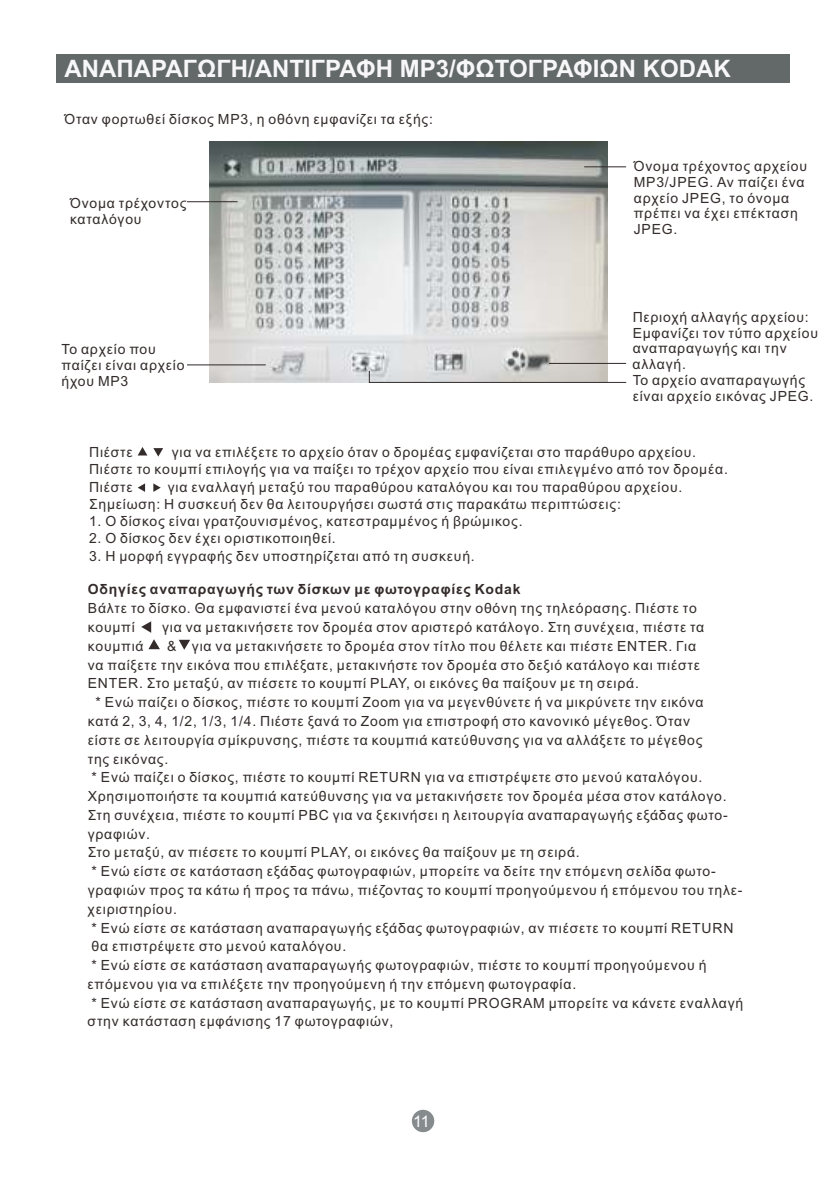
<style>
.page{position:relative;width:838px;height:1191px;background:#fff}
.page>*{position:absolute;margin:0;border:0;box-sizing:border-box;transform-origin:0 0}
.t1{font:700 24px "Arial";color:#f8f7f8}
.t2{font:16px "Arial";color:#fefefe}
.t3{font:14px/15.6px "Arial";letter-spacing:.055em;color:#332c2b}
.t4{font:700 14px "Arial";letter-spacing:.055em;color:#332c2b}
</style>
<div class="page">
<img style="left:210px;top:142px;width:397px;height:240px">
<hr style="left:187px;top:201px;width:51px;height:1px;background:#332c2b">
<hr style="left:187px;top:364px;width:79px;height:1px;background:#332c2b">
<hr style="left:584px;top:166px;width:42px;height:1px;background:#332c2b">
<hr style="left:549px;top:363px;width:77px;height:1px;background:#332c2b">
<svg style="left:369px;top:370px;width:258px;height:13px;background:#cac9c7"></svg>
<div style="left:412px;top:1109px;width:22px;height:22px;background:#868b8e;border-radius:50%"></div>
<div style="left:57px;top:54px;width:733px;height:28px;background:#636969"></div>
<svg style="left:138px;top:447px;width:9px;height:8px"></svg>
<svg style="left:153px;top:448px;width:10px;height:8px"></svg>
<svg style="left:153px;top:483px;width:8px;height:9px"></svg>
<svg style="left:138px;top:483px;width:7px;height:9px"></svg>
<svg style="left:179px;top:639px;width:11px;height:10px"></svg>
<svg style="left:148px;top:639px;width:12px;height:10px"></svg>
<svg style="left:141px;top:621px;width:10px;height:11px"></svg>
<h1 class="t1" style="left:65px;top:60px;width:668px">ΑΝΑΠΑΡΑΓΩΓΗ/ΑΝΤΙΓΡΑΦΗ ΜΡ3/ΦΩΤΟΓΡΑΦΙΩΝ KODAK</h1>
<p class="t3" style="left:64px;top:112px;width:370px">Όταν φορτωθεί δίσκος ΜΡ3, η οθόνη εμφανίζει τα εξής:</p>
<p class="t3" style="left:70px;top:196px;width:118px">Όνομα τρέχοντος καταλόγου</p>
<p class="t3" style="left:62px;top:343px;width:124px">Το αρχείο που παίζει είναι αρχείο ήχου ΜΡ3</p>
<p class="t3" style="left:634px;top:160px;width:175px">Όνομα τρέχοντος αρχείου<br>ΜΡ3/JPEG. Αν παίζει ένα αρχείο JPEG, το όνομα πρέπει να έχει επέκταση<br>JPEG.</p>
<p class="t3" style="left:633px;top:310px;width:187px">Περιοχή αλλαγής αρχείου:<br>Εμφανίζει τον τύπο αρχείου αναπαραγωγής και την αλλαγή.<br>Το αρχείο αναπαραγωγής είναι αρχείο εικόνας JPEG.</p>
<p class="t3" style="left:89px;top:445px;width:640px;line-height:17.2px;text-indent:83px">για να επιλέξετε το αρχείο όταν ο δρομέας εμφανίζεται στο παράθυρο αρχείου.<br>Πιέστε το κουμπί επιλογής για να παίξει το τρέχον αρχείο που είναι επιλεγμένο από τον δρομέα.<br>Πιέστε</p>
<p class="t3" style="left:89px;top:445px;width:45px">Πιέστε</p>
<p class="t3" style="left:89px;top:479px;width:595px;line-height:17.2px;text-indent:79px">για εναλλαγή μεταξύ του παραθύρου καταλόγου και του παραθύρου αρχείου.<br>Σημείωση: Η συσκευή δεν θα λειτουργήσει σωστά στις παρακάτω περιπτώσεις:</p>
<p class="t3" style="left:89px;top:514px;width:435px">1. Ο δίσκος είναι γρατζουνισμένος, κατεστραμμένος ή βρώμικος.</p>
<p class="t3" style="left:89px;top:531px;width:248px">2. Ο δίσκος δεν έχει οριστικοποιηθεί.</p>
<p class="t3" style="left:89px;top:549px;width:387px">3. Η μορφή εγγραφής δεν υποστηρίζεται από τη συσκευή.</p>
<p class="t4" style="left:88px;top:584px;width:434px">Οδηγίες αναπαραγωγής των δίσκων με φωτογραφίες Kodak</p>
<p class="t3" style="left:88px;top:600px;width:610px;line-height:18.8px">Βάλτε το δίσκο. Θα εμφανιστεί ένα μενού καταλόγου στην οθόνη της τηλεόρασης. Πιέστε το κουμπί</p>
<p class="t3" style="left:162px;top:620px;width:544px">για να μετακινήσετε τον δρομέα στον αριστερό κατάλογο. Στη συνέχεια, πιέστε τα</p>
<p class="t3" style="left:88px;top:639px;width:57px">κουμπιά</p>
<p class="t3" style="left:167px;top:639px;width:531px">&amp; για να μετακινήσετε το δρομέα στον τίτλο που θέλετε και πιέστε ENTER. Για</p>
<p class="t3" style="left:88px;top:658px;width:614px">να παίξετε την εικόνα που επιλέξατε, μετακινήστε τον δρομέα στο δεξιό κατάλογο και πιέστε</p>
<p class="t3" style="left:88px;top:676px;width:553px">ENTER. Στο μεταξύ, αν πιέσετε το κουμπί PLAY, οι εικόνες θα παίξουν με τη σειρά.</p>
<p class="t3" style="left:96px;top:695px;width:610px">* Ενώ παίζει ο δίσκος, πιέστε το κουμπί Zoom για να μεγενθύνετε ή να μικρύνετε την εικόνα</p>
<p class="t3" style="left:88px;top:714px;width:604px">κατά 2, 3, 4, 1/2, 1/3, 1/4. Πιέστε ξανά το Zoom για επιστροφή στο κανονικό μέγεθος. Όταν</p>
<p class="t3" style="left:88px;top:733px;width:616px">είστε σε λειτουργία σμίκρυνσης, πιέστε τα κουμπιά κατεύθυνσης για να αλλάξετε το μέγεθος</p>
<p class="t3" style="left:88px;top:751px;width:82px">της εικόνας.</p>
<p class="t3" style="left:92px;top:770px;width:612px">* Ενώ παίζει ο δίσκος, πιέστε το κουμπί RETURN για να επιστρέψετε στο μενού καταλόγου.</p>
<p class="t3" style="left:88px;top:789px;width:641px">Χρησιμοποιήστε τα κουμπιά κατεύθυνσης για να μετακινήσετε τον δρομέα μέσα στον κατάλογο.</p>
<p class="t3" style="left:88px;top:808px;width:641px">Στη συνέχεια, πιέστε το κουμπί PBC για να ξεκινήσει η λειτουργία αναπαραγωγής εξάδας φωτο-</p>
<p class="t3" style="left:88px;top:827px;width:64px">γραφιών.</p>
<p class="t3" style="left:88px;top:845px;width:494px">Στο μεταξύ, αν πιέσετε το κουμπί PLAY, οι εικόνες θα παίξουν με τη σειρά.</p>
<p class="t3" style="left:92px;top:864px;width:626px">* Ενώ είστε σε κατάσταση εξάδας φωτογραφιών, μπορείτε να δείτε την επόμενη σελίδα φωτο-</p>
<p class="t3" style="left:88px;top:883px;width:656px">γραφιών προς τα κάτω ή προς τα πάνω, πιέζοντας το κουμπί προηγούμενου ή επόμενου του τηλε-</p>
<p class="t3" style="left:88px;top:902px;width:91px">χειριστηρίου.</p>
<p class="t3" style="left:92px;top:920px;width:643px">* Ενώ είστε σε κατάσταση αναπαραγωγής εξάδας φωτογραφιών, αν πιέσετε το κουμπί RETURN</p>
<p class="t3" style="left:92px;top:939px;width:256px">θα επιστρέψετε στο μενού καταλόγου.</p>
<p class="t3" style="left:92px;top:958px;width:616px">* Ενώ είστε σε κατάσταση αναπαραγωγής φωτογραφιών, πιέστε το κουμπί προηγούμενου ή</p>
<p class="t3" style="left:88px;top:977px;width:490px">επόμενου για να επιλέξετε την προηγούμενη ή την επόμενη φωτογραφία.</p>
<p class="t3" style="left:91px;top:995px;width:653px">* Ενώ είστε σε κατάσταση αναπαραγωγής, με το κουμπί PROGRAM μπορείτε να κάνετε εναλλαγή</p>
<p class="t3" style="left:88px;top:1014px;width:307px">στην κατάσταση εμφάνισης 17 φωτογραφιών,</p>
<p class="t2" style="left:413px;top:1114px;width:18px">11</p>
</div>
